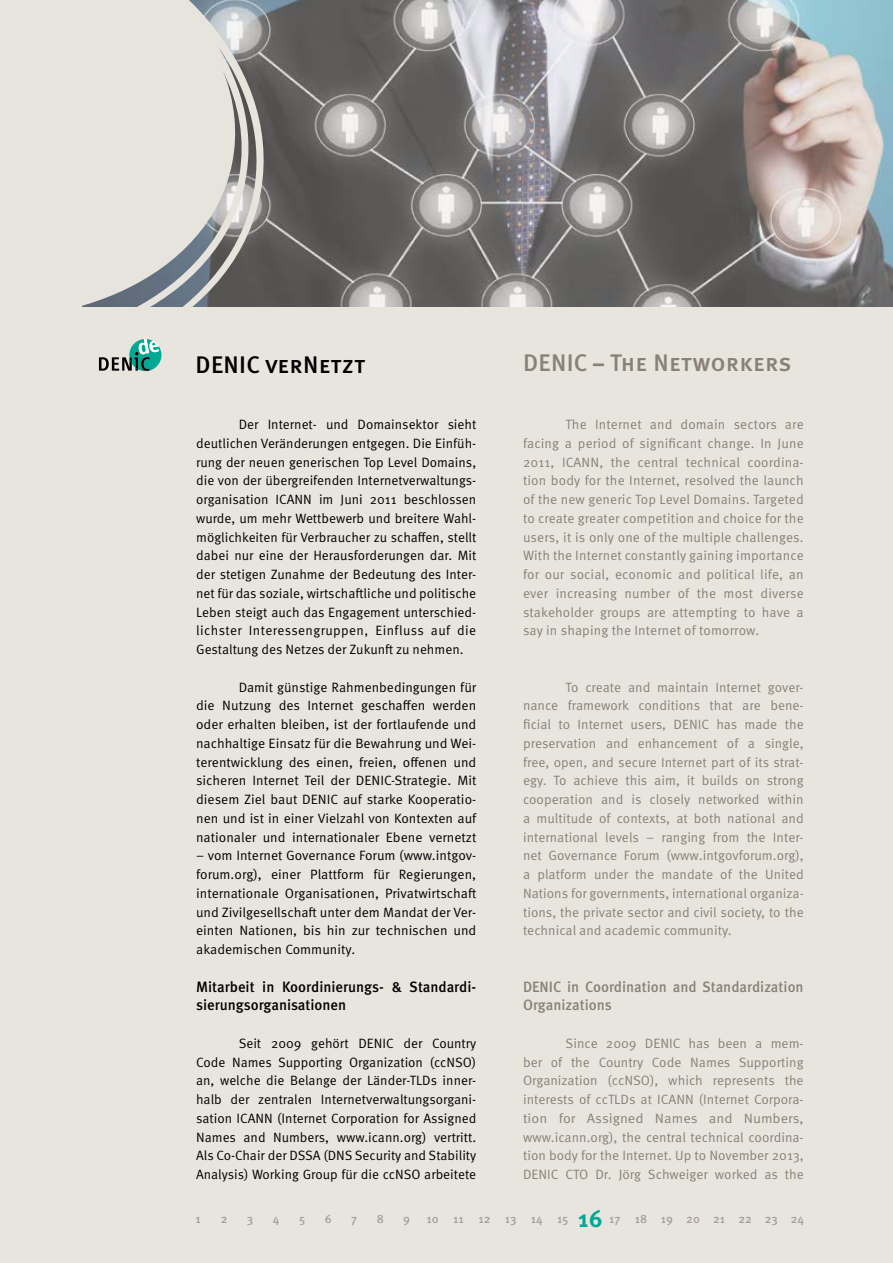
<style>
.page{position:relative;width:893px;height:1263px;background:#e8e5df}
.page>*{position:absolute;margin:0;border:0;box-sizing:border-box;transform-origin:0 0}
.t1{font:500 24px "Meta OT";letter-spacing:.015em;color:#898079}
.t2{font:500 24px "Meta OT";letter-spacing:.015em;color:#000}
.t3{font:500 15px/18.8px "Meta OT";color:#000}
.t4{font:500 15px/18.8px "Meta OT";color:#898079}
.t5{font:13.5px/18.8px "Meta OT Norm";color:#000;text-align:justify}
.t6{font:13.5px/18.8px "Meta OT Norm";color:#898079;text-align:justify}
.t7{font:500 12px "Meta OT";color:#a69f99}
.s1{font-family:"Arial Narrow";font-weight:700}
.s2{font-weight:700;font-size:24px;color:#00a994}
</style>
<div class="page">
<img style="left:264px;top:0;width:629px;height:306px">
<svg style="left:82px;top:0;width:182px;height:307px"></svg>
<svg style="left:99px;top:339px;width:62px;height:32px"></svg>
<h1 class="t2" style="left:196px;top:350px;width:171px">DENIC verNetzt</h1>
<h1 class="t1" style="left:523px;top:348px;width:270px">DENIC <span class="s1">–</span> The Networkers</h1>
<p class="t5" style="left:196px;top:415px;width:282px;text-indent:43px">Der Internet- und Domainsektor sieht deutlichen Veränderungen entgegen. Die Einfüh&shy;rung der neuen generischen Top Level Domains, die von der übergreifenden Internetverwaltungs&shy;organisation ICANN im Juni 2011 beschlossen wurde, um mehr Wettbewerb und breitere Wahl&shy;möglichkeiten für Verbraucher zu schaffen, stellt dabei nur eine der Herausforderungen dar. Mit der stetigen Zunahme der Bedeutung des Inter&shy;net für das soziale, wirtschaftliche und politische Leben steigt auch das Engagement unterschied&shy;lichster Interessengruppen, Einfluss auf die Gestaltung des Netzes der Zukunft zu nehmen.</p>
<p class="t5" style="left:196px;top:678px;width:282px;text-indent:43px">Damit günstige Rahmenbedingungen für die Nutzung des Internet geschaffen werden oder erhalten bleiben, ist der fortlaufende und nachhaltige Einsatz für die Bewahrung und Wei&shy;terentwicklung des einen, freien, offenen und sicheren Internet Teil der DENIC-Strategie. Mit diesem Ziel baut DENIC auf starke Kooperatio&shy;nen und ist in einer Vielzahl von Kontexten auf nationaler und internationaler Ebene vernetzt</p>
<p class="t5" style="left:196px;top:846px;width:282px">– vom Internet Governance Forum (www.intgov&shy;forum.org), einer Plattform für Regierungen, internationale Organisationen, Privatwirtschaft und Zivilgesellschaft unter dem Mandat der Ver&shy;einten Nationen, bis hin zur technischen und akademischen Community.</p>
<p class="t3" style="left:196px;top:977px;width:280px">Mitarbeit in Koordinierungs- &amp; Standardi&shy;sierungsorganisationen</p>
<p class="t5" style="left:196px;top:1034px;width:282px;text-indent:43px">Seit 2009 gehört DENIC der Country Code Names Supporting Organization (ccNSO) an, welche die Belange der Länder-TLDs inner&shy;halb der zentralen Internetverwaltungsorgani&shy;sation ICANN (Internet Corporation for Assigned Names and Numbers, www.icann.org) vertritt.<br>Als Co-Chair der DSSA (DNS Security and Stability Analysis) Working Group für die ccNSO arbeitete</p>
<p class="t6" style="left:523px;top:415px;width:282px;text-indent:43px">The Internet and domain sectors are facing a period of significant change. In June 2011, ICANN, the central technical coordina&shy;tion body for the Internet, resolved the launch of the new generic Top Level Domains. Targeted to create greater competition and choice for the users, it is only one of the multiple challenges.<br>With the Internet constantly gaining importance for our social, economic and political life, an ever increasing number of the most diverse stakeholder groups are attempting to have a say in shaping the Internet of tomorrow.</p>
<p class="t6" style="left:523px;top:678px;width:282px;text-align:left;text-indent:43px">To create and maintain Internet gover&shy;nance framework conditions that are bene&shy;ficial to Internet users, DENIC has made the preservation and enhancement of a single, free, open, and secure Internet part of its strat&shy;egy. To achieve this aim, it builds on strong cooperation and is closely networked within a multitude of contexts, at both national and international levels – ranging from the Inter&shy;net Governance Forum (www.intgovforum.org), a platform under the mandate of the United Nations for governments, international organiza&shy;tions, the private sector and civil society, to the technical and academic community.</p>
<p class="t4" style="left:523px;top:977px;width:282px">DENIC in Coordination and Standardization<br>Organizations</p>
<p class="t6" style="left:523px;top:1034px;width:282px;text-indent:43px">Since 2009 DENIC has been a mem&shy;ber of the Country Code Names Supporting Organization (ccNSO), which represents the interests of ccTLDs at ICANN (Internet Corpora&shy;tion for Assigned Names and Numbers, www.icann.org), the central technical coordina&shy;tion body for the Internet. Up to November 2013, DENIC CTO Dr. Jörg Schweiger worked as the</p>
<p class="t7" style="left:195px;top:1212px;width:7px">1</p>
<p class="t7" style="left:221px;top:1212px;width:8px">2</p>
<p class="t7" style="left:247px;top:1212px;width:8px">3</p>
<p class="t7" style="left:273px;top:1212px;width:8px">4</p>
<p class="t7" style="left:299px;top:1212px;width:8px">5</p>
<p class="t7" style="left:325px;top:1212px;width:9px">6</p>
<p class="t7" style="left:351px;top:1212px;width:8px">7</p>
<p class="t7" style="left:377px;top:1212px;width:9px">8</p>
<p class="t7" style="left:403px;top:1212px;width:8px">9</p>
<p class="t7" style="left:426px;top:1212px;width:379px">10 11 12 13 14 15 <span class="s2">16</span>16 17 18 19 20 21 22 23 24</p>
</div>
